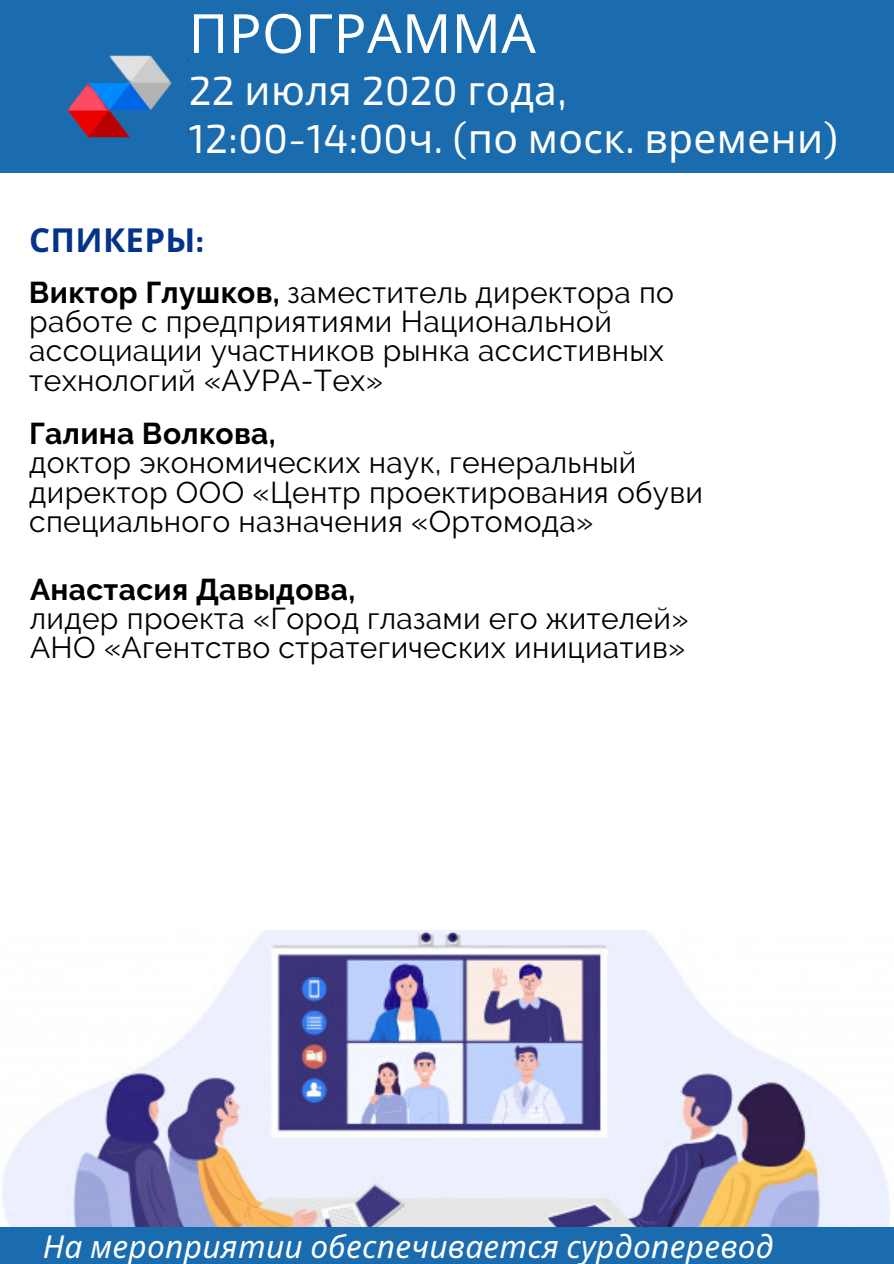
<style>
.page{position:relative;width:894px;height:1264px;background:#fff}
.page>*{position:absolute;margin:0;border:0;box-sizing:border-box;transform-origin:0 0}
.t1{font:54px "Noto Sans";letter-spacing:.01em;color:#fff}
.t2{font:40.5px "Exo 2";letter-spacing:.01em;color:#fff}
.t3{font:40.5px "Noto Sans";letter-spacing:.01em;color:#fff}
.t4{font:700 33px "Noto Sans";letter-spacing:.01em;color:#03338b}
.t5{font:italic 31.5px "Noto Sans";letter-spacing:.01em;color:#fff}
.t6{font:30px/29.2px "Raleway";letter-spacing:.01em;color:#000}
.t7{font:700 30px "Raleway";letter-spacing:.01em;color:#000}
.s1{font-family:"Exo 2"}
.s2{font-family:"Noto Sans"}
.s3{font-weight:700}
</style>
<div class="page">
<div style="left:0;top:0;width:893px;height:172px;background:#1a6cae"></div>
<img style="left:2px;top:930px;width:888px;height:296px">
<div style="left:0;top:1226px;width:893px;height:37px;background:#1a6cae"></div>
<img style="left:67px;top:55px;width:122px;height:83px">
<h1 class="t1" style="left:189px;top:-5px;width:348px">ПРОГРАММА</h1>
<h2 class="t3" style="left:189px;top:61px;width:379px"><span class="s1">22</span> июля <span class="s1">2020</span> года<span class="s1">,</span></h2>
<h2 class="t2" style="left:189px;top:113px;width:650px">12:00-14:00<span class="s2">ч</span>. (<span class="s2">по моск</span>. <span class="s2">времени</span>)</h2>
<p class="t4" style="left:29px;top:217px;width:177px">СПИКЕРЫ<span class="s1">:</span></p>
<p class="t6" style="left:29px;top:277px;width:646px"><span class="s3">Виктор Глушков,</span> заместитель директора по работе с предприятиями Национальной ассоциации участников рынка ассистивных технологий «АУРА-Тех»</p>
<p class="t7" style="left:29px;top:416px;width:248px">Галина Волкова,</p>
<p class="t6" style="left:29px;top:448px;width:675px">доктор экономических наук, генеральный директор ООО «Центр проектирования обуви специального назначения «Ортомода»</p>
<p class="t7" style="left:30px;top:571px;width:327px">Анастасия Давыдова,</p>
<p class="t6" style="left:30px;top:604px;width:659px">лидер проекта «Город глазами его жителей»<br>АНО «Агентство стратегических инициатив»</p>
<p class="t5" style="left:43px;top:1224px;width:732px">На мероприятии обеспечивается сурдоперевод</p>
</div>
